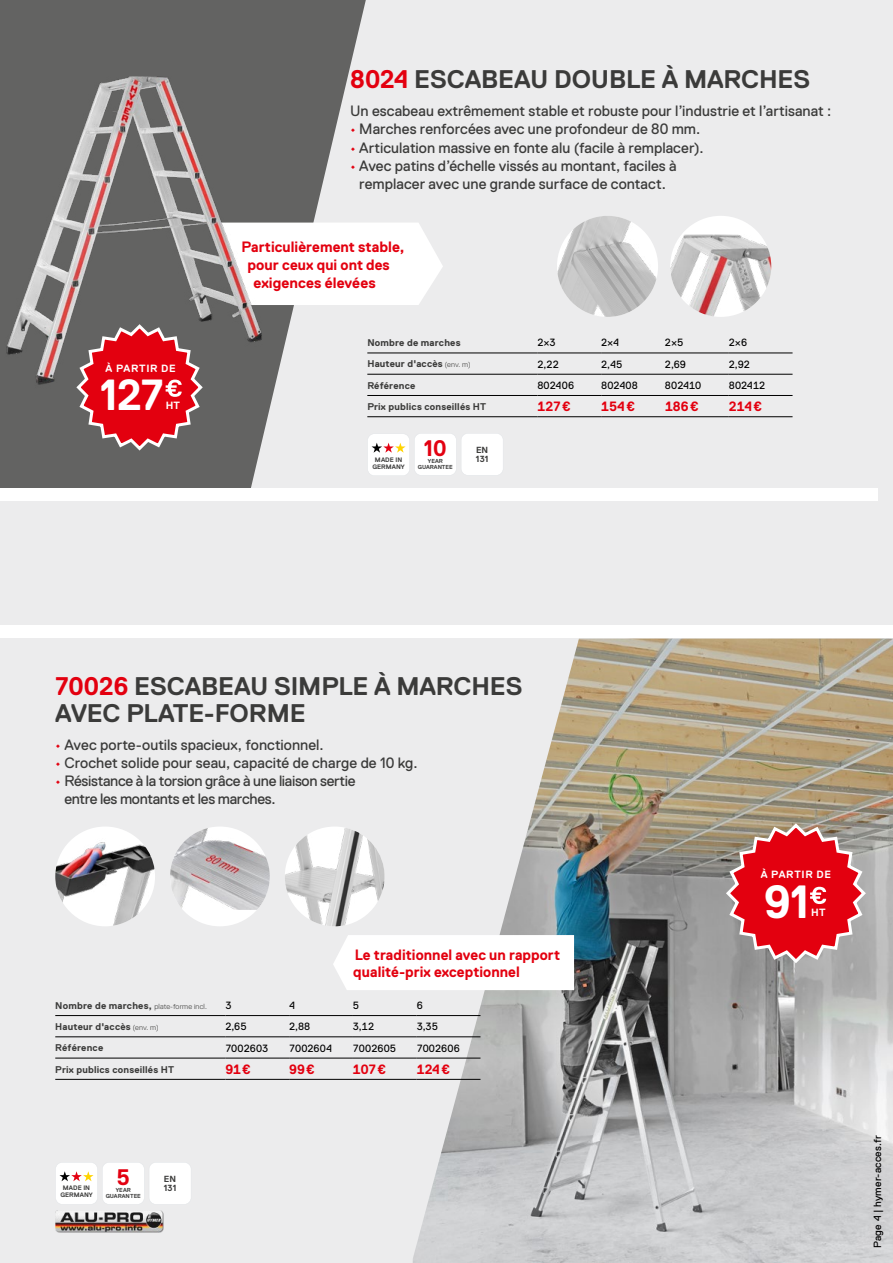
<style>
.page{position:relative;width:893px;height:1263px;background:#ececed}
.page>*{position:absolute;margin:0;border:0;box-sizing:border-box;transform-origin:0 0}
.t1{font:700 46.5px "Replica Pro";color:#fff}
.t2{font:700 43.5px "Replica Pro";color:#fff}
.t3{font:700 25.5px/27px "Replica Pro";letter-spacing:-.01em;color:#3b3b3a}
.t4{font:700 22.5px "Replica Pro";color:#e30111}
.t5{font:15px/18px "Replica Pro";color:#3b3b3a;text-align:center}
.t6{font:700 15px/17.9px "Replica Pro";letter-spacing:.005em;color:#e3000f;scale:.96 1}
.t7{font:15px/18px "Replica Pro";letter-spacing:-.02em;color:#3b3b3a}
.t8{font:700 15px "Replica Pro";letter-spacing:.005em;color:#e3000f}
.t9{font:700 13.5px "Replica Pro";letter-spacing:.005em;color:#e3000f}
.t10{font:10.5px "Replica Pro";letter-spacing:.005em;color:#000}
.t11{font:700 10.5px "Replica Pro";letter-spacing:.065em;color:#fff}
.t12{font:700 9.75px "Replica Pro";letter-spacing:.02em;color:#3b3b3a}
.t13{font:700 8.85px/9.1px "Replica Pro";letter-spacing:.015em;color:#3e3e3d}
.t14{font:700 6.45px/6.9px "Replica Pro";color:#3e3e3d;text-align:center}
.t15{font:700 5.85px/5.8px "Replica Pro";letter-spacing:.01em;color:#3e3e3d;text-align:center}
.s1{color:#e3000f}
.s2{font-weight:300;font-size:7.5px}
</style>
<div class="page">
<img style="left:413px;top:639px;width:480px;height:624px">
<img style="left:55px;top:832px;width:100px;height:94px">
<div style="left:170px;top:826px;width:100px;height:100px;background:#fff;border-radius:50%"></div>
<img style="left:170px;top:826px;width:100px;height:84px">
<img style="left:285px;top:828px;width:100px;height:98px">
<img style="left:55px;top:1210px;width:109px;height:23px">
<svg style="left:56px;top:1163px;width:135px;height:41px;background:#fbf9f8"></svg>
<div style="left:333px;top:935px;width:241px;height:55px;background:#fff"></div>
<img style="left:557px;top:216px;width:101px;height:101px;border-radius:51px">
<div style="left:670px;top:216px;width:101px;height:101px;background:#fff;border-radius:50%"></div>
<img style="left:670px;top:234px;width:101px;height:83px">
<svg style="left:368px;top:434px;width:135px;height:41px;background:#fbf9f8"></svg>
<svg style="left:0;top:0;width:366px;height:488px;fill:#636362"></svg>
<svg style="left:274px;top:223px;width:169px;height:82px;background:#fdfdfd"></svg>
<img style="left:0;top:60px;width:274px;height:341px">
<hr style="left:367px;top:353px;width:170px;height:1px;background:#000">
<hr style="left:537px;top:353px;width:64px;height:1px;background:#000">
<hr style="left:601px;top:353px;width:64px;height:1px;background:#000">
<hr style="left:665px;top:353px;width:64px;height:1px;background:#000">
<hr style="left:729px;top:353px;width:63px;height:1px;background:#000">
<hr style="left:367px;top:374px;width:170px;height:1px;background:#000">
<hr style="left:537px;top:374px;width:64px;height:1px;background:#000">
<hr style="left:601px;top:374px;width:64px;height:1px;background:#000">
<hr style="left:665px;top:374px;width:64px;height:1px;background:#000">
<hr style="left:729px;top:374px;width:63px;height:1px;background:#000">
<hr style="left:367px;top:395px;width:170px;height:1px;background:#000">
<hr style="left:537px;top:395px;width:64px;height:1px;background:#000">
<hr style="left:601px;top:395px;width:64px;height:1px;background:#000">
<hr style="left:665px;top:395px;width:64px;height:1px;background:#000">
<hr style="left:729px;top:395px;width:63px;height:1px;background:#000">
<hr style="left:367px;top:416px;width:170px;height:1px;background:#000">
<hr style="left:537px;top:416px;width:64px;height:1px;background:#000">
<hr style="left:601px;top:416px;width:64px;height:1px;background:#000">
<hr style="left:665px;top:416px;width:64px;height:1px;background:#000">
<hr style="left:729px;top:416px;width:63px;height:1px;background:#000">
<svg style="left:74px;top:322px;width:131px;height:131px;background:#b63b42"></svg>
<hr style="left:55px;top:1015px;width:170px;height:1px;background:#000">
<hr style="left:225px;top:1015px;width:64px;height:1px;background:#000">
<hr style="left:289px;top:1015px;width:64px;height:1px;background:#000">
<hr style="left:353px;top:1015px;width:64px;height:1px;background:#000">
<hr style="left:417px;top:1015px;width:63px;height:1px;background:#000">
<hr style="left:55px;top:1036px;width:170px;height:1px;background:#000">
<hr style="left:225px;top:1036px;width:64px;height:1px;background:#000">
<hr style="left:289px;top:1036px;width:64px;height:1px;background:#000">
<hr style="left:353px;top:1036px;width:64px;height:1px;background:#000">
<hr style="left:417px;top:1036px;width:63px;height:1px;background:#000">
<hr style="left:55px;top:1058px;width:170px;height:1px;background:#000">
<hr style="left:225px;top:1058px;width:64px;height:1px;background:#000">
<hr style="left:289px;top:1058px;width:64px;height:1px;background:#000">
<hr style="left:353px;top:1058px;width:64px;height:1px;background:#000">
<hr style="left:417px;top:1058px;width:63px;height:1px;background:#000">
<hr style="left:55px;top:1079px;width:170px;height:1px;background:#000">
<hr style="left:225px;top:1079px;width:64px;height:1px;background:#000">
<hr style="left:289px;top:1079px;width:64px;height:1px;background:#000">
<hr style="left:353px;top:1079px;width:64px;height:1px;background:#000">
<hr style="left:417px;top:1079px;width:63px;height:1px;background:#000">
<svg style="left:724px;top:821px;width:144px;height:144px;background:#cd4b51"></svg>
<div style="left:0;top:625px;width:893px;height:13px;background:#fff"></div>
<div style="left:0;top:488px;width:878px;height:13px;background:#fff"></div>
<p class="t11" style="left:106px;top:362px;width:72px">À PARTIR DE</p>
<h2 class="t2" style="left:100px;top:370px;width:65px">127</h2>
<p class="t11" style="left:166px;top:400px;width:16px">HT</p>
<h3 class="t3" style="left:350px;top:66px;width:462px"><span class="s1">8024</span> ESCABEAU DOUBLE À MARCHES</h3>
<p class="t5" style="left:350px;top:102px;width:483px">Un escabeau extrêmement stable et robuste pour l’industrie et l’artisanat :</p>
<p class="t5" style="left:350px;top:120px;width:352px"><span class="s1">•</span> Marches renforcées avec une profondeur de 80 mm.</p>
<p class="t5" style="left:350px;top:138px;width:355px"><span class="s1">•</span> Articulation massive en fonte alu (facile à remplacer).</p>
<p class="t5" style="left:350px;top:156px;width:328px"><span class="s1">•</span> Avec patins d’échelle vissés au montant, faciles à remplacer avec une grande surface de contact.</p>
<p class="t6" style="left:241px;top:238px;width:171px">Particulièrement stable,</p>
<p class="t8" style="left:247px;top:256px;width:144px">pour ceux qui ont des</p>
<p class="t8" style="left:253px;top:274px;width:124px">exigences élevées</p>
<p class="t12" style="left:367px;top:337px;width:95px">Nombre de marches</p>
<p class="t10" style="left:537px;top:337px;width:20px">2×3</p>
<p class="t10" style="left:601px;top:337px;width:20px">2×4</p>
<p class="t10" style="left:665px;top:337px;width:20px">2×5</p>
<p class="t10" style="left:729px;top:337px;width:20px">2×6</p>
<p class="t12" style="left:367px;top:359px;width:105px">Hauteur d'accès <span class="s2">(env. m)</span></p>
<p class="t10" style="left:537px;top:358px;width:23px">2,22</p>
<p class="t10" style="left:601px;top:358px;width:22px">2,45</p>
<p class="t10" style="left:665px;top:358px;width:23px">2,69</p>
<p class="t10" style="left:729px;top:358px;width:23px">2,92</p>
<p class="t12" style="left:367px;top:380px;width:50px">Référence</p>
<p class="t10" style="left:537px;top:379px;width:38px">802406</p>
<p class="t10" style="left:601px;top:379px;width:38px">802408</p>
<p class="t10" style="left:665px;top:379px;width:38px">802410</p>
<p class="t10" style="left:729px;top:379px;width:38px">802412</p>
<p class="t12" style="left:367px;top:401px;width:120px">Prix publics conseillés HT</p>
<p class="t9" style="left:537px;top:399px;width:34px">127€</p>
<p class="t9" style="left:601px;top:399px;width:35px">154€</p>
<p class="t9" style="left:665px;top:399px;width:35px">186€</p>
<p class="t9" style="left:729px;top:399px;width:34px">214€</p>
<h3 class="t4" style="left:424px;top:435px;width:24px">10</h3>
<p class="t15" style="left:418px;top:458px;width:36px">YEAR<br>GUARANTEE</p>
<p class="t13" style="left:476px;top:445px;width:14px">EN</p>
<p class="t14" style="left:375px;top:456px;width:29px">MADE IN</p>
<p class="t13" style="left:476px;top:454px;width:14px">131</p>
<p class="t14" style="left:372px;top:463px;width:34px">GERMANY</p>
<h3 class="t3" style="left:55px;top:673px;width:469px"><span class="s1">70026</span> ESCABEAU SIMPLE À MARCHES<br>AVEC PLATE-FORME</h3>
<p class="t5" style="left:55px;top:736px;width:270px"><span class="s1">•</span> Avec porte-outils spacieux, fonctionnel.</p>
<p class="t5" style="left:55px;top:754px;width:364px"><span class="s1">•</span> Crochet solide pour seau, capacité de charge de 10 kg.</p>
<p class="t7" style="left:64px;top:772px;width:293px;text-indent:-9px"><span class="s1">•</span> Résistance à la torsion grâce à une liaison sertie entre les montants et les marches.</p>
<p class="t6" style="left:353px;top:945px;width:217px">Le traditionnel avec un rapport qualité-prix exceptionnel</p>
<p class="t12" style="left:55px;top:1000px;width:153px">Nombre de marches, <span class="s2">plate-forme incl.</span></p>
<p class="t10" style="left:225px;top:999px;width:8px">3</p>
<p class="t10" style="left:289px;top:999px;width:8px">4</p>
<p class="t10" style="left:353px;top:999px;width:8px">5</p>
<p class="t10" style="left:417px;top:999px;width:8px">6</p>
<p class="t12" style="left:55px;top:1021px;width:105px">Hauteur d'accès <span class="s2">(env. m)</span></p>
<p class="t10" style="left:225px;top:1021px;width:23px">2,65</p>
<p class="t10" style="left:289px;top:1021px;width:23px">2,88</p>
<p class="t10" style="left:353px;top:1021px;width:23px">3,12</p>
<p class="t10" style="left:417px;top:1021px;width:23px">3,35</p>
<p class="t12" style="left:55px;top:1042px;width:50px">Référence</p>
<p class="t10" style="left:225px;top:1042px;width:45px">7002603</p>
<p class="t10" style="left:289px;top:1042px;width:45px">7002604</p>
<p class="t10" style="left:353px;top:1042px;width:44px">7002605</p>
<p class="t10" style="left:417px;top:1042px;width:45px">7002606</p>
<p class="t12" style="left:55px;top:1064px;width:120px">Prix publics conseillés HT</p>
<p class="t9" style="left:225px;top:1062px;width:27px">91€</p>
<p class="t9" style="left:289px;top:1062px;width:27px">99€</p>
<p class="t9" style="left:353px;top:1062px;width:34px">107€</p>
<p class="t9" style="left:417px;top:1062px;width:34px">124€</p>
<p class="t14" style="left:60px;top:1185px;width:34px">MADE IN<br>GERMANY</p>
<h3 class="t4" style="left:117px;top:1164px;width:15px">5</h3>
<p class="t15" style="left:106px;top:1187px;width:37px">YEAR<br>GUARANTEE</p>
<p class="t13" style="left:164px;top:1174px;width:14px">EN<br>131</p>
<p class="t11" style="left:761px;top:868px;width:72px">À PARTIR DE</p>
<p class="t11" style="left:811px;top:906px;width:16px">HT</p>
<h1 class="t1" style="left:764px;top:876px;width:47px">91</h1>
<p class="t10" style="left:872px;top:1248px;width:114px;rotate:-90deg">Page 4 | hymer-acces.fr</p>
</div>
